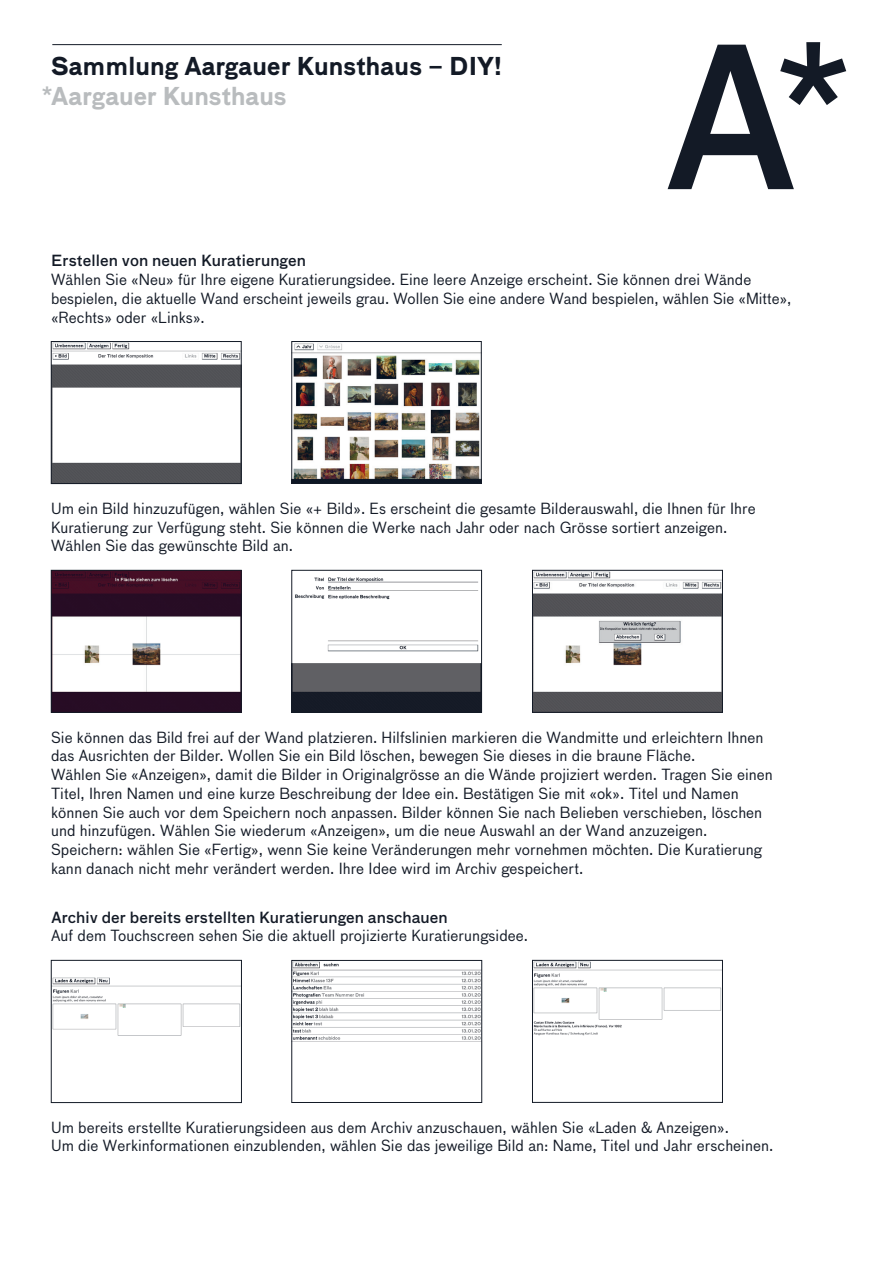
<style>
.page{position:relative;width:893px;height:1263px;background:#fff}
.page>*{position:absolute;margin:0;border:0;box-sizing:border-box;transform-origin:0 0}
.t1{font:600 24px "Bau Aarau";color:#131a26}
.t2{font:600 24px "Bau Aarau";letter-spacing:-.01em;color:#b9bcbe}
.t3{font:15px/18.8px "Bau Aarau";letter-spacing:.005em;color:#131a26}
.t4{font:500 15px "Bau Aarau";letter-spacing:.005em;color:#131a26}
</style>
<div class="page">
<svg style="left:668px;top:42px;width:178px;height:147px"></svg>
<img style="left:534px;top:572px;width:187px;height:139px">
<div style="left:532px;top:570px;width:191px;height:143px;border:1px solid #131a26"></div>
<img style="left:53px;top:977px;width:187px;height:59px">
<div style="left:51px;top:960px;width:191px;height:143px;border:1px solid #131a26"></div>
<img style="left:53px;top:343px;width:186px;height:139px">
<div style="left:51px;top:341px;width:190px;height:143px;border:1px solid #131a26"></div>
<img style="left:294px;top:343px;width:185px;height:139px">
<div style="left:292px;top:341px;width:189px;height:143px;border:1px solid #131a26"></div>
<img style="left:294px;top:962px;width:186px;height:80px">
<div style="left:292px;top:960px;width:190px;height:143px;border:1px solid #131a26"></div>
<img style="left:294px;top:577px;width:186px;height:133px">
<div style="left:292px;top:570px;width:190px;height:142px;border:1px solid #131a26"></div>
<img style="left:53px;top:572px;width:186px;height:139px">
<div style="left:51px;top:570px;width:190px;height:143px;border:1px solid #131a26"></div>
<img style="left:534px;top:962px;width:187px;height:74px">
<div style="left:532px;top:960px;width:191px;height:143px;border:1px solid #131a26"></div>
<hr style="left:52px;top:44px;width:450px;height:1px;background:#131a26">
<h1 class="t1" style="left:51px;top:52px;width:452px">Sammlung Aargauer Kunsthaus – DIY!</h1>
<h1 class="t2" style="left:42px;top:82px;width:247px">*Aargauer Kunsthaus</h1>
<p class="t4" style="left:51px;top:252px;width:256px">Erstellen von neuen Kuratierungen</p>
<p class="t3" style="left:51px;top:270px;width:742px">Wählen Sie «Neu» für Ihre eigene Kuratierungsidee. Eine leere Anzeige erscheint. Sie können drei Wände bespielen, die aktuelle Wand erscheint jeweils grau. Wollen Sie eine andere Wand bespielen, wählen Sie «Mitte», «Rechts» oder «Links».</p>
<p class="t3" style="left:51px;top:499px;width:706px">Um ein Bild hinzuzufügen, wählen Sie «+ Bild». Es erscheint die gesamte Bilderauswahl, die Ihnen für Ihre<br>Kuratierung zur Verfügung steht. Sie können die Werke nach Jahr oder nach Grösse sortiert anzeigen.<br>Wählen Sie das gewünschte Bild an.</p>
<p class="t3" style="left:51px;top:728px;width:723px">Sie können das Bild frei auf der Wand platzieren. Hilfslinien markieren die Wandmitte und erleichtern Ihnen das Ausrichten der Bilder. Wollen Sie ein Bild löschen, bewegen Sie dieses in die braune Fläche.<br>Wählen Sie «Anzeigen», damit die Bilder in Originalgrösse an die Wände projiziert werden. Tragen Sie einen Titel, Ihren Namen und eine kurze Beschreibung der Idee ein. Bestätigen Sie mit «ok». Titel und Namen können Sie auch vor dem Speichern noch anpassen. Bilder können Sie nach Belieben verschieben, löschen und hinzufügen. Wählen Sie wiederum «Anzeigen», um die neue Auswahl an der Wand anzuzeigen.<br>Speichern: wählen Sie «Fertig», wenn Sie keine Veränderungen mehr vornehmen möchten. Die Kuratierung kann danach nicht mehr verändert werden. Ihre Idee wird im Archiv gespeichert.</p>
<p class="t4" style="left:51px;top:908px;width:398px">Archiv der bereits erstellten Kuratierungen anschauen</p>
<p class="t3" style="left:51px;top:926px;width:479px">Auf dem Touchscreen sehen Sie die aktuell projizierte Kuratierungsidee.</p>
<p class="t3" style="left:51px;top:1118px;width:724px">Um bereits erstellte Kuratierungsideen aus dem Archiv anzuschauen, wählen Sie «Laden &amp; Anzeigen».<br>Um die Werkinformationen einzublenden, wählen Sie das jeweilige Bild an: Name, Titel und Jahr erscheinen.</p>
</div>
